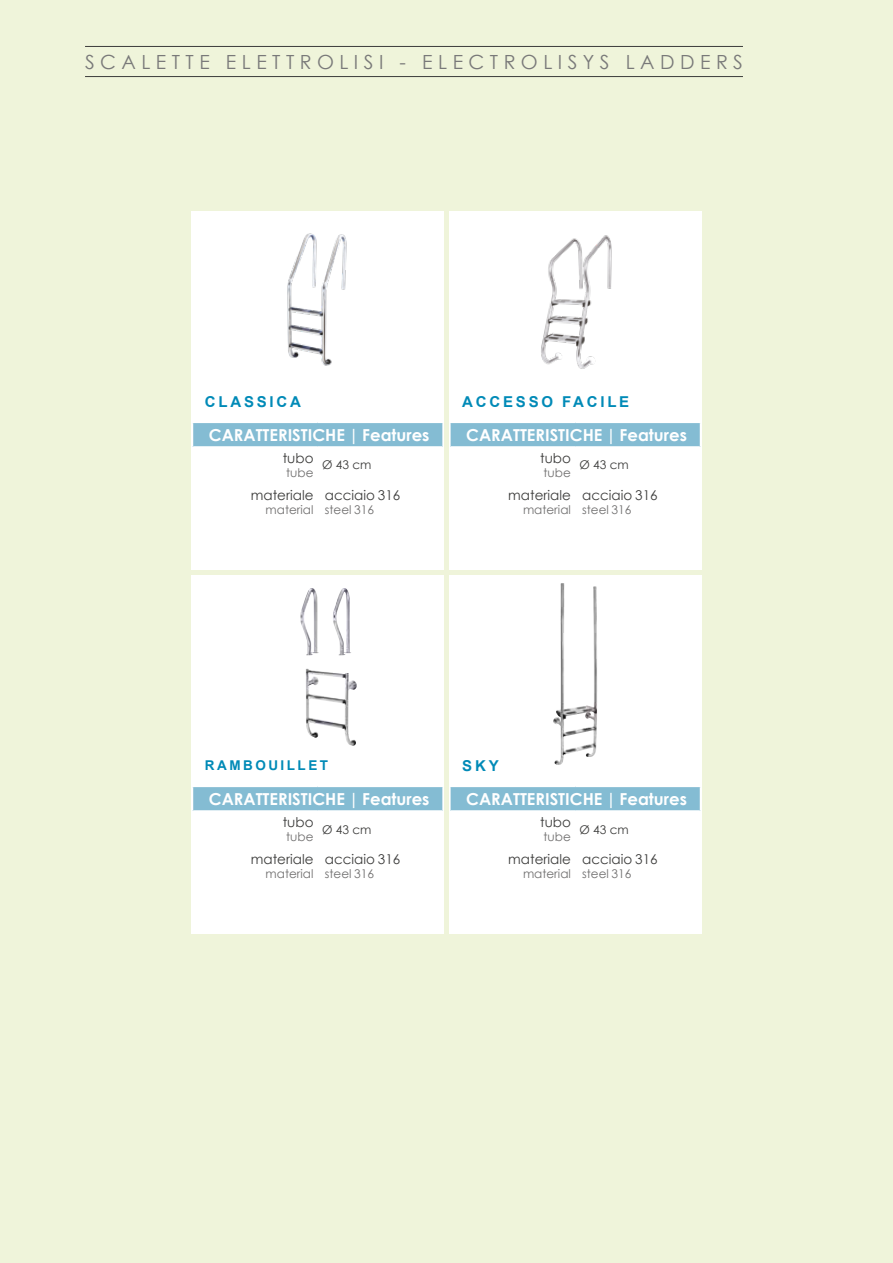
<style>
.page{position:relative;width:893px;height:1263px;background:#eff4da}
.page>*{position:absolute;margin:0;border:0;box-sizing:border-box;transform-origin:0 0}
.t1{font:19.5px "Century Gothic";letter-spacing:.28em;color:#797979}
.t2{font:700 16.5px "Century Gothic";color:#fff}
.t3{font:700 15px "Arial";letter-spacing:.185em;color:#008ab7}
.t4{font:13.5px "Century Gothic";color:#3c3c3b}
.t5{font:700 13.5px "Arial";letter-spacing:.185em;color:#008ab7}
.t6{font:12px "Century Gothic";color:#706f6f}
.t7{font:12px "Century Gothic";color:#3c3c3b}
</style>
<div class="page">
<hr style="left:85px;top:76px;width:658px;height:1px;background:#3c3c3b">
<hr style="left:85px;top:46px;width:658px;height:1px;background:#3c3c3b">
<div style="left:449px;top:211px;width:252px;height:359px;background:#fff"></div>
<div style="left:450px;top:422px;width:250px;height:25px;background:#84bcd3"></div>
<hr style="left:449px;top:422px;width:126px;height:1px;background:#fff">
<hr style="left:449px;top:423px;width:2px;height:24px;background:#fff">
<hr style="left:575px;top:422px;width:126px;height:1px;background:#fff">
<hr style="left:451px;top:446px;width:124px;height:1px;background:#fff">
<hr style="left:575px;top:446px;width:125px;height:1px;background:#fff">
<img style="left:541px;top:235px;width:71px;height:134px">
<div style="left:192px;top:211px;width:252px;height:359px;background:#fff"></div>
<div style="left:192px;top:422px;width:251px;height:25px;background:#84bcd3"></div>
<hr style="left:192px;top:422px;width:126px;height:1px;background:#fff">
<svg style="left:192px;top:423px;width:1px;height:24px"></svg>
<hr style="left:318px;top:422px;width:126px;height:1px;background:#fff">
<hr style="left:442px;top:423px;width:2px;height:24px;background:#fff">
<hr style="left:193px;top:446px;width:125px;height:1px;background:#fff">
<hr style="left:318px;top:446px;width:124px;height:1px;background:#fff">
<img style="left:287px;top:233px;width:60px;height:133px">
<div style="left:192px;top:575px;width:252px;height:359px;background:#fff"></div>
<div style="left:192px;top:786px;width:251px;height:25px;background:#84bcd3"></div>
<hr style="left:192px;top:786px;width:126px;height:1px;background:#fff">
<svg style="left:192px;top:787px;width:1px;height:24px"></svg>
<hr style="left:318px;top:786px;width:126px;height:1px;background:#fff">
<hr style="left:442px;top:787px;width:2px;height:24px;background:#fff">
<hr style="left:193px;top:810px;width:125px;height:1px;background:#fff">
<hr style="left:318px;top:810px;width:124px;height:1px;background:#fff">
<img style="left:300px;top:588px;width:51px;height:67px">
<div style="left:449px;top:575px;width:252px;height:359px;background:#fff"></div>
<div style="left:450px;top:786px;width:250px;height:25px;background:#84bcd3"></div>
<hr style="left:449px;top:786px;width:126px;height:1px;background:#fff">
<hr style="left:449px;top:787px;width:2px;height:24px;background:#fff">
<hr style="left:575px;top:786px;width:126px;height:1px;background:#fff">
<hr style="left:451px;top:810px;width:124px;height:1px;background:#fff">
<hr style="left:575px;top:810px;width:125px;height:1px;background:#fff">
<img style="left:553px;top:583px;width:44px;height:182px">
<p class="t1" style="left:85px;top:48px;width:659px">SCALETTE ELETTROLISI - ELECTROLISYS LADDERS</p>
<p class="t3" style="left:205px;top:391px;width:98px">CLASSICA</p>
<p class="t3" style="left:462px;top:391px;width:168px">ACCESSO FACILE</p>
<p class="t2" style="left:209px;top:422px;width:222px">CARATTERISTICHE | Features</p>
<p class="t4" style="left:283px;top:448px;width:32px">tubo</p>
<p class="t6" style="left:286px;top:464px;width:29px">tube</p>
<p class="t7" style="left:322px;top:457px;width:51px">Ø 43 cm</p>
<p class="t2" style="left:466px;top:422px;width:222px">CARATTERISTICHE | Features</p>
<p class="t4" style="left:540px;top:448px;width:32px">tubo</p>
<p class="t6" style="left:544px;top:464px;width:29px">tube</p>
<p class="t7" style="left:579px;top:457px;width:51px">Ø 43 cm</p>
<p class="t4" style="left:251px;top:485px;width:64px">materiale</p>
<p class="t6" style="left:266px;top:501px;width:49px">material</p>
<p class="t4" style="left:325px;top:485px;width:77px">acciaio 316</p>
<p class="t6" style="left:325px;top:501px;width:51px">steel 316</p>
<p class="t4" style="left:508px;top:485px;width:64px">materiale</p>
<p class="t6" style="left:523px;top:501px;width:49px">material</p>
<p class="t4" style="left:582px;top:485px;width:77px">acciaio 316</p>
<p class="t6" style="left:582px;top:501px;width:51px">steel 316</p>
<p class="t5" style="left:205px;top:756px;width:125px">RAMBOUILLET</p>
<p class="t3" style="left:462px;top:755px;width:38px">SKY</p>
<p class="t2" style="left:209px;top:786px;width:222px">CARATTERISTICHE | Features</p>
<p class="t4" style="left:283px;top:812px;width:32px">tubo</p>
<p class="t6" style="left:286px;top:828px;width:29px">tube</p>
<p class="t7" style="left:322px;top:821px;width:51px">Ø 43 cm</p>
<p class="t2" style="left:466px;top:786px;width:222px">CARATTERISTICHE | Features</p>
<p class="t4" style="left:540px;top:812px;width:32px">tubo</p>
<p class="t6" style="left:544px;top:828px;width:29px">tube</p>
<p class="t7" style="left:579px;top:821px;width:51px">Ø 43 cm</p>
<p class="t4" style="left:251px;top:849px;width:64px">materiale</p>
<p class="t6" style="left:266px;top:865px;width:49px">material</p>
<p class="t4" style="left:325px;top:849px;width:77px">acciaio 316</p>
<p class="t6" style="left:325px;top:865px;width:51px">steel 316</p>
<p class="t4" style="left:508px;top:849px;width:64px">materiale</p>
<p class="t6" style="left:523px;top:865px;width:49px">material</p>
<p class="t4" style="left:582px;top:849px;width:77px">acciaio 316</p>
<p class="t6" style="left:582px;top:865px;width:51px">steel 316</p>
</div>
